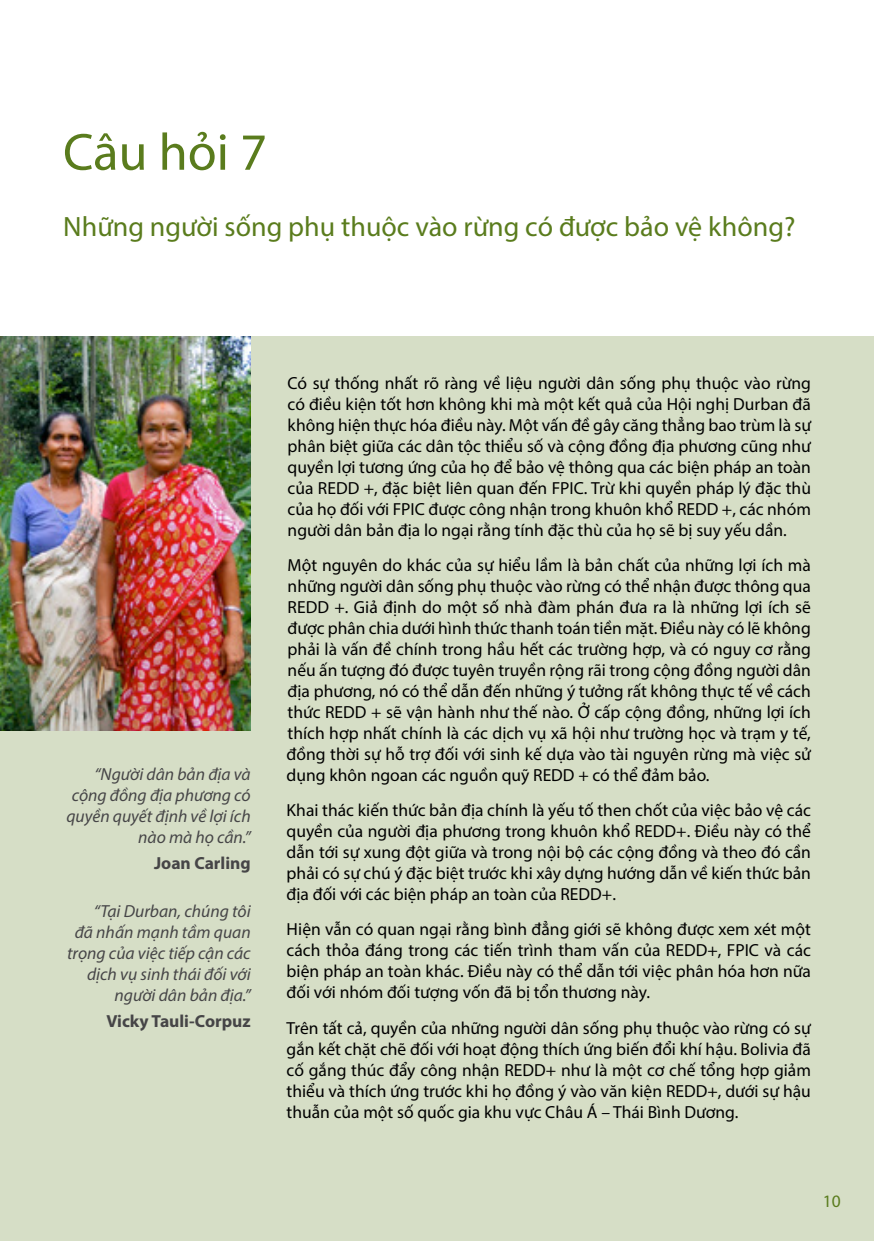
<style>
.page{position:relative;width:874px;height:1241px;background:#fff}
.page>*{position:absolute;margin:0;border:0;box-sizing:border-box;transform-origin:0 0}
.t1{font:52.5px "Myriad Pro";color:#5a7c1d}
.t2{font:28px "Myriad Pro";color:#5a7c1d}
.t3{font:17.5px/21px "Myriad Pro";color:#000;text-align:justify}
.t4{font:italic 17.5px/21px "Myriad Pro";color:#464547;text-align:right}
.t5{font:700 17.5px "Myriad Pro";color:#464547}
.t6{font:17.5px "Myriad Pro";color:#5a7c1d}
</style>
<div class="page">
<div style="left:0;top:336px;width:873px;height:904px;background:#d6dec6"></div>
<img style="left:1px;top:336px;width:250px;height:394px">
<img style="left:0;top:0;width:1px;height:1240px">
<h1 class="t1" style="left:63px;top:120px;width:205px">Câu hỏi 7</h1>
<h2 class="t2" style="left:63px;top:209px;width:733px">Những người sống phụ thuộc vào rừng có được bảo vệ không?</h2>
<p class="t4" style="left:66px;top:763px;width:186px">“Người dân bản địa và cộng đồng địa phương có quyền quyết định về lợi ích nào mà họ cần.”</p>
<p class="t5" style="left:154px;top:852px;width:98px">Joan Carling</p>
<p class="t4" style="left:67px;top:899px;width:185px">“Tại Durban, chúng tôi<br>đã nhấn mạnh tầm quan trọng của việc tiếp cận các dịch vụ sinh thái đối với người dân bản địa.”</p>
<p class="t5" style="left:107px;top:1009px;width:145px">Vicky Tauli-Corpuz</p>
<p class="t3" style="left:287px;top:372px;width:524px">Có sự thống nhất rõ ràng về liệu người dân sống phụ thuộc vào rừng có điều kiện tốt hơn không khi mà một kết quả của Hội nghị Durban đã không hiện thực hóa điều này. Một vấn đề gây căng thẳng bao trùm là sự phân biệt giữa các dân tộc thiểu số và cộng đồng địa phương cũng như quyền lợi tương ứng của họ để bảo vệ thông qua các biện pháp an toàn của REDD +, đặc biệt liên quan đến FPIC. Trừ khi quyền pháp lý đặc thù của họ đối với FPIC được công nhận trong khuôn khổ REDD +, các nhóm người dân bản địa lo ngại rằng tính đặc thù của họ sẽ bị suy yếu dần.</p>
<p class="t3" style="left:286px;top:554px;width:525px">Một nguyên do khác của sự hiểu lầm là bản chất của những lợi ích mà những người dân sống phụ thuộc vào rừng có thể nhận được thông qua REDD +. Giả định do một số nhà đàm phán đưa ra là những lợi ích sẽ được phân chia dưới hình thức thanh toán tiền mặt. Điều này có lẽ không phải là vấn đề chính trong hầu hết các trường hợp, và có nguy cơ rằng nếu ấn tượng đó được tuyên truyền rộng rãi trong cộng đồng người dân địa phương, nó có thể dẫn đến những ý tưởng rất không thực tế về cách thức REDD + sẽ vận hành như thế nào. Ở cấp cộng đồng, những lợi ích thích hợp nhất chính là các dịch vụ xã hội như trường học và trạm y tế, đồng thời sự hỗ trợ đối với sinh kế dựa vào tài nguyên rừng mà việc sử dụng khôn ngoan các nguồn quỹ REDD + có thể đảm bảo.</p>
<p class="t3" style="left:286px;top:799px;width:525px">Khai thác kiến thức bản địa chính là yếu tố then chốt của việc bảo vệ các quyền của người địa phương trong khuôn khổ REDD+. Điều này có thể dẫn tới sự xung đột giữa và trong nội bộ các cộng đồng và theo đó cần phải có sự chú ý đặc biệt trước khi xây dựng hướng dẫn về kiến thức bản địa đối với các biện pháp an toàn của REDD+.</p>
<p class="t3" style="left:286px;top:918px;width:525px">Hiện vẫn có quan ngại rằng bình đẳng giới sẽ không được xem xét một cách thỏa đáng trong các tiến trình tham vấn của REDD+, FPIC và các biện pháp an toàn khác. Điều này có thể dẫn tới việc phân hóa hơn nữa đối với nhóm đối tượng vốn đã bị tổn thương này.</p>
<p class="t3" style="left:286px;top:1016px;width:525px">Trên tất cả, quyền của những người dân sống phụ thuộc vào rừng có sự gắn kết chặt chẽ đối với hoạt động thích ứng biến đổi khí hậu. Bolivia đã cố gắng thúc đẩy công nhận REDD+ như là một cơ chế tổng hợp giảm thiểu và thích ứng trước khi họ đồng ý vào văn kiện REDD+, dưới sự hậu thuẫn của một số quốc gia khu vực Châu Á – Thái Bình Dương.</p>
<p class="t6" style="left:822px;top:1190px;width:19px">10</p>
</div>
